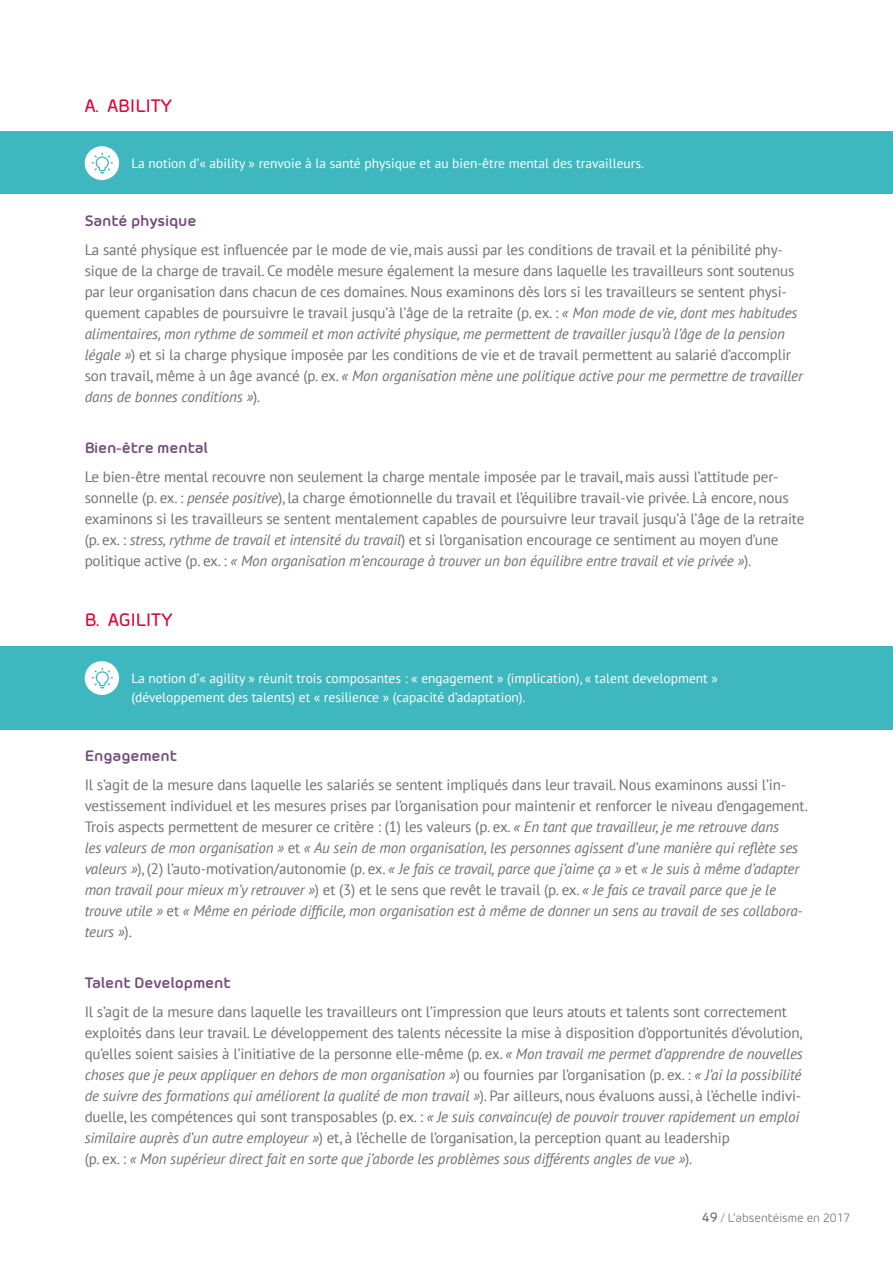
<style>
.page{position:relative;width:893px;height:1263px;background:#fff}
.page>*{position:absolute;margin:0;border:0;box-sizing:border-box;transform-origin:0 0}
.t1{font:500 18px "Morebi Rounded";letter-spacing:.005em;color:#df0030}
.t2{font:15px/21px "PT Sans";letter-spacing:-.01em;color:#707172}
.t3{font:italic 15px/21px "PT Sans";letter-spacing:-.01em;color:#707172}
.t4{font:700 15px "Morebi Rounded";letter-spacing:-.01em;color:#744b7a}
.t5{font:13.5px/19.5px "PT Sans";color:#fff}
.t6{font:12px "Morebi Rounded";color:#707172}
.s1{font-style:italic}
.s2{font-style:normal}
.s3{font-weight:500;font-size:13.5px}
</style>
<div class="page">
<div style="left:0;top:131px;width:893px;height:62px;background:#3eb8be"></div>
<div style="left:0;top:646px;width:893px;height:84px;background:#3eb8be"></div>
<div style="left:85px;top:146px;width:34px;height:34px;background:#fff;border-radius:50%"></div>
<svg style="left:92px;top:153px;width:21px;height:21px"></svg>
<div style="left:85px;top:661px;width:34px;height:34px;background:#fff;border-radius:50%"></div>
<svg style="left:92px;top:667px;width:21px;height:22px"></svg>
<p class="t1" style="left:85px;top:92px;width:89px">A. ABILITY</p>
<p class="t5" style="left:131px;top:153px;width:514px">La notion d’« ability » renvoie à la santé physique et au bien-être mental des travailleurs.</p>
<p class="t4" style="left:85px;top:209px;width:113px">Santé physique</p>
<p class="t2" style="left:85px;top:239px;width:720px">La santé physique est influencée par le mode de vie, mais aussi par les conditions de travail et la pénibilité phy&shy;sique de la charge de travail. Ce modèle mesure également la mesure dans laquelle les travailleurs sont soutenus par leur organisation dans chacun de ces domaines. Nous examinons dès lors si les travailleurs se sentent physi&shy;quement capables de poursuivre le travail jusqu’à l’âge de la retraite (p. ex. : <span class="s1">« Mon mode de vie, dont mes habitudes alimentaires, mon rythme de sommeil et mon activité physique, me permettent de travailler jusqu’à l’âge de la pension légale »</span>) et si la charge physique imposée par les conditions de vie et de travail permettent au salarié d’accomplir son travail, même à un âge avancé (p. ex. <span class="s1">« Mon organisation mène une politique active pour me permettre de travailler dans de bonnes conditions »</span>).</p>
<p class="t4" style="left:85px;top:436px;width:125px">Bien-être mental</p>
<p class="t2" style="left:85px;top:466px;width:721px">Le bien-être mental recouvre non seulement la charge mentale imposée par le travail, mais aussi l’attitude per&shy;sonnelle (p. ex. : <span class="s1">pensée positive</span>), la charge émotionnelle du travail et l’équilibre travail-vie privée. Là encore, nous examinons si les travailleurs se sentent mentalement capables de poursuivre leur travail jusqu’à l’âge de la retraite (p. ex. : <span class="s1">stress, rythme de travail et intensité du travail</span>) et si l’organisation encourage ce sentiment au moyen d’une politique active (p. ex. : <span class="s1">« Mon organisation m’encourage à trouver un bon équilibre entre travail et vie privée »</span>).</p>
<p class="t1" style="left:85px;top:607px;width:89px">B. AGILITY</p>
<p class="t5" style="left:131px;top:668px;width:588px">La notion d’« agility » réunit trois composantes : « engagement » (implication), « talent development » (développement des talents) et « resilience » (capacité d’adaptation).</p>
<p class="t4" style="left:85px;top:744px;width:94px">Engagement</p>
<p class="t3" style="left:85px;top:774px;width:725px"><span class="s2">Il s’agit de la mesure dans laquelle les salariés se sentent impliqués dans leur travail. Nous examinons aussi l’in&shy;vestissement individuel et les mesures prises par l’organisation pour maintenir et renforcer le niveau d’engagement.<br>Trois aspects permettent de mesurer ce critère : (1) les valeurs (p. ex.</span> « En tant que travailleur, je me retrouve dans<br>les valeurs de mon organisation » <span class="s2">et</span> « Au sein de mon organisation, les personnes agissent d’une manière qui reflète ses valeurs »<span class="s2">), (2) l’auto-motivation/autonomie (p. ex.</span> « Je fais ce travail, parce que j’aime ça » <span class="s2">et</span> « Je suis à même d’adapter mon travail pour mieux m’y retrouver »<span class="s2">) et (3) et le sens que revêt le travail (p. ex.</span> « Je fais ce travail parce que je le trouve utile » <span class="s2">et</span> « Même en période difficile, mon organisation est à même de donner un sens au travail de ses collabora&shy;teurs »<span class="s2">).</span></p>
<p class="t4" style="left:85px;top:971px;width:147px">Talent Development</p>
<p class="t2" style="left:85px;top:1001px;width:720px">Il s’agit de la mesure dans laquelle les travailleurs ont l’impression que leurs atouts et talents sont correctement exploités dans leur travail. Le développement des talents nécessite la mise à disposition d’opportunités d’évolution, qu’elles soient saisies à l’initiative de la personne elle-même (p. ex. <span class="s1">« Mon travail me permet d’apprendre de nouvelles choses que je peux appliquer en dehors de mon organisation »</span>) ou fournies par l’organisation (p. ex. : <span class="s1">« J’ai la possibilité de suivre des formations qui améliorent la qualité de mon travail »</span>). Par ailleurs, nous évaluons aussi, à l’échelle indivi&shy;duelle, les compétences qui sont transposables (p. ex. : <span class="s1">« Je suis convaincu(e) de pouvoir trouver rapidement un emploi similaire auprès d’un autre employeur »</span>) et, à l’échelle de l’organisation, la perception quant au leadership<br>(p. ex. : <span class="s1">« Mon supérieur direct fait en sorte que j’aborde les problèmes sous différents angles de vue »</span>).</p>
<p class="t6" style="left:702px;top:1210px;width:150px"><span class="s3">49</span> / L’absentéisme en 2017</p>
</div>
